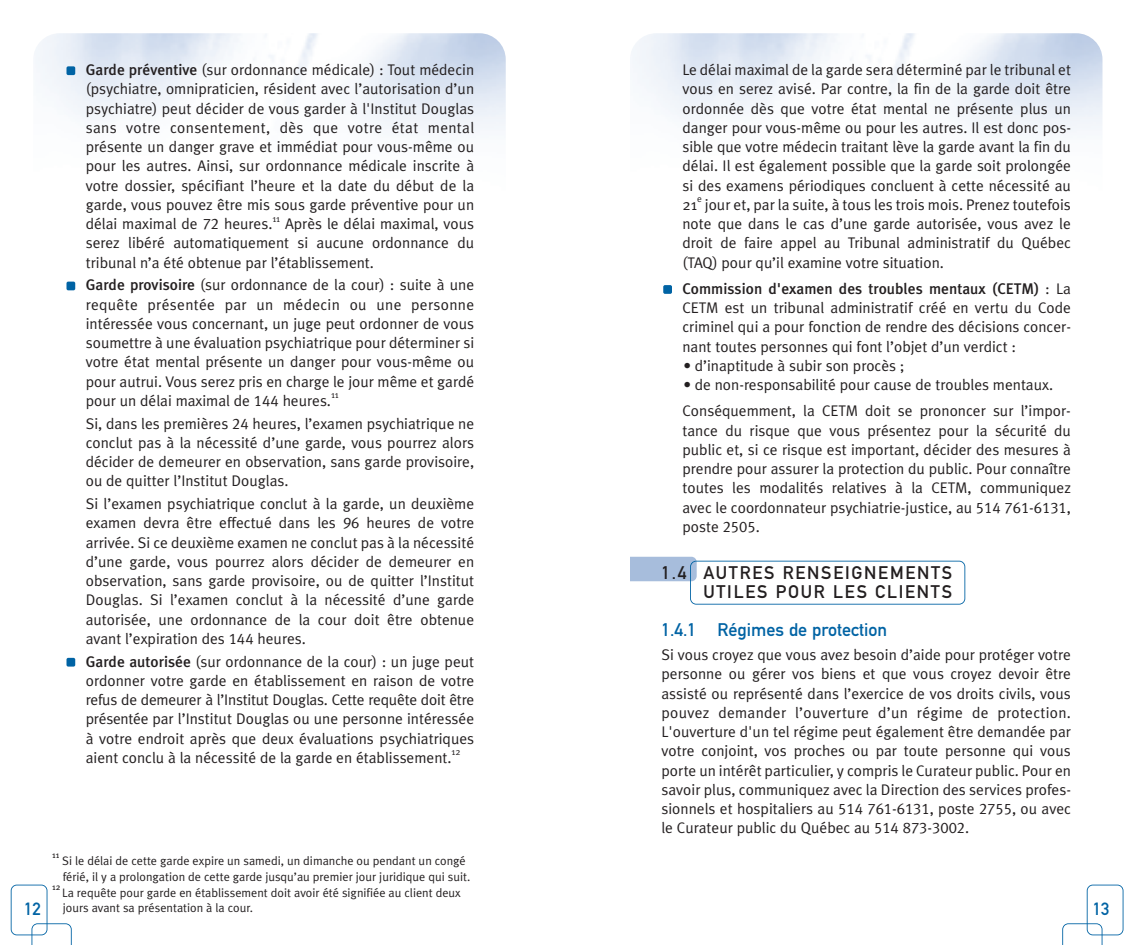
<style>
.page{position:relative;width:1134px;height:945px;background:#fff}
.page>*{position:absolute;margin:0;border:0;box-sizing:border-box;transform-origin:0 0}
.t1{font:18.03px/19.2px "DIN Mittelschrift Alternate";letter-spacing:.095em;color:#231f20;text-align:right}
.t2{font:18.03px "DIN Mittelschrift Alternate";color:#0063a4}
.t3{font:17.5px "DIN Mittelschrift Alternate";color:#0063a4}
.t4{font:15.4px/19.2px "Meta Plus Normal";color:#231f20;text-align:justify}
.t5{font:500 15.4px "Meta Plus";color:#231f20}
.t6{font:12.25px/15.8px "Meta Plus Normal";color:#231f20}
.t7{font:9.45px "Meta Plus Normal";color:#231f20}
.t8{font:8.75px "Meta Plus";color:#231f20}
.s1{font-family:"Meta Plus";font-weight:500}
.s2{font-family:"Meta Plus Normal Caps"}
.s3{font-family:"Meta Plus Normal";font-weight:400}
</style>
<div class="page">
<div style="left:613px;top:557px;width:84px;height:24px;background:#a7bddc;border-radius:5px"></div>
<div style="left:690px;top:561px;width:275px;height:44px;border:2px solid #0063a4;border-radius:6px"></div>
<div style="left:598px;top:551px;width:32px;height:189px;background:#fff"></div>
<div style="left:663px;top:285px;width:9px;height:9px;background:#0063a4;border-radius:2px"></div>
<div style="left:1087px;top:885px;width:37px;height:50px;border:2px solid #0063a4;border-radius:6px"></div>
<svg style="left:1062px;top:923px;width:40px;height:22px"></svg>
<img style="left:34px;top:33px;width:472px;height:101px">
<div style="left:66px;top:66px;width:9px;height:9px;background:#0063a4;border-radius:2px"></div>
<div style="left:66px;top:658px;width:9px;height:9px;background:#0063a4;border-radius:2px"></div>
<div style="left:66px;top:282px;width:9px;height:8px;background:#0063a4;border-radius:2px"></div>
<div style="left:11px;top:885px;width:36px;height:50px;border:2px solid #0063a4;border-radius:6px"></div>
<svg style="left:32px;top:923px;width:40px;height:22px"></svg>
<p class="t4" style="left:86px;top:61px;width:390px"><span class="s1">Garde préventive</span> (sur ordonnance médicale) : Tout médecin (psychiatre, omnipraticien, résident avec l’autorisation d’un psychiatre) peut décider de vous garder à l'Institut Douglas sans votre consentement, dès que votre état mental présente un danger grave et immédiat pour vous-même ou pour les autres. Ainsi, sur ordonnance médicale inscrite à votre dossier, spécifiant l’heure et la date du début de la garde, vous pouvez être mis sous garde préventive pour un délai maximal de <span class="s2">72</span> heures.</p>
<p class="t7" style="left:272px;top:215px;width:9px">11</p>
<p class="t4" style="left:86px;top:215px;width:390px;text-indent:199px">Après le délai maximal, vous serez libéré automatiquement si aucune ordonnance du tribunal n’a été obtenue par l’établissement.</p>
<p class="t4" style="left:86px;top:277px;width:390px"><span class="s1">Garde provisoire</span> (sur ordonnance de la cour) : suite à une requête présentée par un médecin ou une personne intéressée vous concernant, un juge peut ordonner de vous soumettre à une évaluation psychiatrique pour déterminer si votre état mental présente un danger pour vous-même ou pour autrui. Vous serez pris en charge le jour même et gardé pour un délai maximal de <span class="s2">144</span> heures.</p>
<p class="t7" style="left:331px;top:392px;width:9px">11</p>
<p class="t4" style="left:86px;top:415px;width:390px">Si, dans les premières <span class="s2">24</span> heures, l’examen psychiatrique ne conclut pas à la nécessité d’une garde, vous pourrez alors décider de demeurer en observation, sans garde provisoire, ou de quitter l’Institut Douglas.</p>
<p class="t4" style="left:86px;top:495px;width:390px">Si l’examen psychiatrique conclut à la garde, un deuxième examen devra être effectué dans les <span class="s2">96</span> heures de votre arrivée. Si ce deuxième examen ne conclut pas à la nécessité d’une garde, vous pourrez alors décider de demeurer en observation, sans garde provisoire, ou de quitter l’Institut Douglas. Si l’examen conclut à la nécessité d’une garde autorisée, une ordonnance de la cour doit être obtenue avant l’expiration des <span class="s2">144</span> heures.</p>
<p class="t4" style="left:86px;top:653px;width:390px"><span class="s1">Garde autorisée</span> (sur ordonnance de la cour) : un juge peut ordonner votre garde en établissement en raison de votre refus de demeurer à l’Institut Douglas. Cette requête doit être présentée par l’Institut Douglas ou une personne intéressée à votre endroit après que deux évaluations psychiatriques aient conclu à la nécessité de la garde en établissement.</p>
<p class="t7" style="left:452px;top:749px;width:10px">12</p>
<p class="t3" style="left:24px;top:903px;width:18px">12</p>
<p class="t8" style="left:52px;top:852px;width:9px">11</p>
<p class="t6" style="left:62px;top:854px;width:410px">Si le délai de cette garde expire un samedi, un dimanche ou pendant un congé férié, il y a prolongation de cette garde jusqu’au premier jour juridique qui suit.</p>
<p class="t8" style="left:52px;top:883px;width:10px">12</p>
<p class="t6" style="left:62px;top:885px;width:400px">La requête pour garde en établissement doit avoir été signifiée au client deux jours avant sa présentation à la cour.</p>
<p class="t4" style="left:682px;top:61px;width:390px">Le délai maximal de la garde sera déterminé par le tribunal et vous en serez avisé. Par contre, la fin de la garde doit être ordonnée dès que votre état mental ne présente plus un danger pour vous-même ou pour les autres. Il est donc pos&shy;sible que votre médecin traitant lève la garde avant la fin du délai. Il est également possible que la garde soit prolongée si des examens périodiques concluent à cette nécessité au 21</p>
<p class="t7" style="left:697px;top:196px;width:6px">e</p>
<p class="t4" style="left:682px;top:196px;width:390px;text-indent:22px">jour et, par la suite, à tous les trois mois. Prenez toutefois note que dans le cas d’une garde autorisée, vous avez le droit de faire appel au Tribunal administratif du Québec (TAQ) pour qu’il examine votre situation.</p>
<p class="t5" style="left:682px;top:283px;width:390px">Commission d'examen des troubles mentaux (CETM) <span class="s3">: La</span></p>
<p class="t4" style="left:682px;top:299px;width:390px">CETM est un tribunal administratif créé en vertu du Code criminel qui a pour fonction de rendre des décisions concer&shy;nant toutes personnes qui font l’objet d’un verdict :</p>
<p class="t4" style="left:683px;top:357px;width:223px">• d’inaptitude à subir son procès ;</p>
<p class="t4" style="left:682px;top:373px;width:390px;line-height:26.2px">• de non-responsabilité pour cause de troubles mentaux.<br>Conséquemment, la CETM doit se prononcer sur l’impor-</p>
<p class="t4" style="left:682px;top:422px;width:390px">tance du risque que vous présentez pour la sécurité du public et, si ce risque est important, décider des mesures à prendre pour assurer la protection du public. Pour connaître toutes les modalités relatives à la CETM, communiquez avec le coordonnateur psychiatrie-justice, au <span class="s2">514 761-6131</span>, poste <span class="s2">2505</span>.</p>
<p class="t1" style="left:662px;top:565px;width:292px">1.4 AUTRES RENSEIGNEMENTS<br>UTILES POUR LES CLIENTS</p>
<p class="t2" style="left:662px;top:623px;width:227px">1.4.1 Régimes de protection</p>
<p class="t4" style="left:661px;top:646px;width:411px">Si vous croyez que vous avez besoin d’aide pour protéger votre personne ou gérer vos biens et que vous croyez devoir être assisté ou représenté dans l’exercice de vos droits civils, vous pouvez demander l’ouverture d’un régime de protection.<br>L'ouverture d'un tel régime peut également être demandée par votre conjoint, vos proches ou par toute personne qui vous porte un intérêt particulier, y compris le Curateur public. Pour en savoir plus, communiquez avec la Direction des services profes&shy;sionnels et hospitaliers au <span class="s2">514 761-6131</span>, poste <span class="s2">2755</span>, ou avec le Curateur public du Québec au <span class="s2">514 873-3002</span>.</p>
<p class="t3" style="left:1093px;top:903px;width:18px">13</p>
</div>
